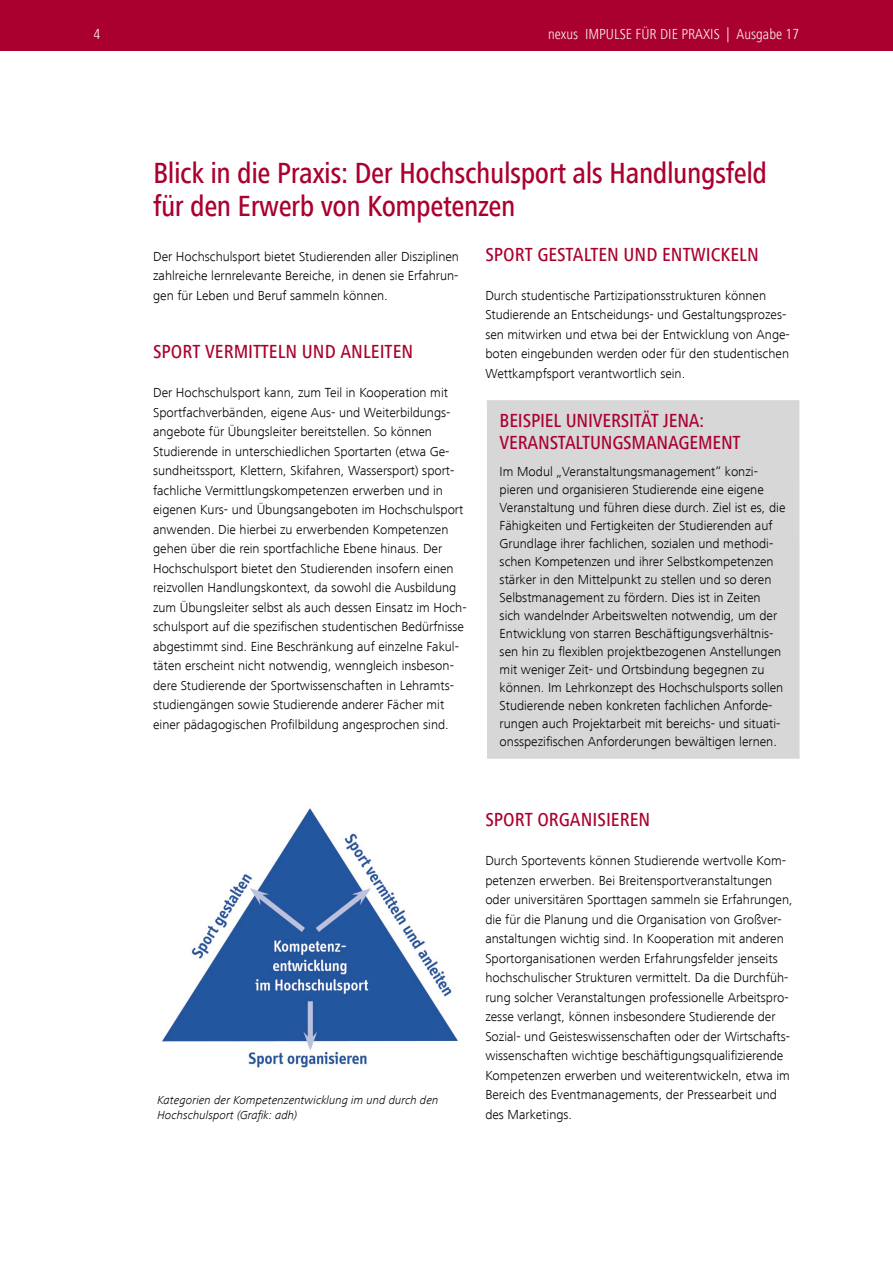
<style>
.page{position:relative;width:893px;height:1263px;background:#fff}
.page>*{position:absolute;margin:0;border:0;box-sizing:border-box;transform-origin:0 0}
.Head_2{font:500 condensed 30px/33px "Frutiger Next LT";letter-spacing:-.015em;color:#aa002f}
.Head_3{font:500 condensed 19.5px "Frutiger Next LT";color:#aa002f}
.Head_Kasten{font:500 condensed 19.5px/22.5px "Frutiger Next LT";letter-spacing:-.01em;color:#aa002f}
.t1{font:300 condensed 15px "Frutiger Next LT";color:#fff}
.Copy{font:300 13.5px/19.5px "Frutiger Next LT";color:#000}
.Head_Kasten-2{font:300 13.5px/18px "Frutiger Next LT";color:#000}
.Legende{font:italic 300 12px/15px "Frutiger Next LT";color:#000}
</style>
<div class="page">
<div style="left:0;top:0;width:893px;height:51px;background:#aa002f"></div>
<img style="left:162px;top:808px;width:296px;height:260px">
<div style="left:487px;top:400px;width:313px;height:359px;background:#d7d7d7"></div>
<p class="t1" style="left:94px;top:26px;width:8px">4</p>
<p class="t1" style="left:548px;top:26px;width:253px">nexus IMPULSE FÜR DIE PRAXIS | Ausgabe 17</p>
<p class="Head_2" style="left:153px;top:156px;width:616px">Blick in die Praxis: Der Hochschulsport als Handlungsfeld für den Erwerb von Kompetenzen</p>
<p class="Copy" style="left:153px;top:246px;width:307px;text-align:justify">Der Hochschulsport bietet Studierenden aller Disziplinen zahlreiche lernrelevante Bereiche, in denen sie Erfahrun&shy;gen für Leben und Beruf sammeln können.</p>
<p class="Head_3" style="left:485px;top:243px;width:275px">SPORT GESTALTEN UND ENTWICKELN</p>
<p class="Copy" style="left:485px;top:285px;width:306px">Durch studentische Partizipationsstrukturen können Studierende an Entscheidungs- und Gestaltungsprozes&shy;sen mitwirken und etwa bei der Entwicklung von Ange&shy;boten eingebunden werden oder für den studentischen Wettkampfsport verantwortlich sein.</p>
<p class="Head_3" style="left:153px;top:341px;width:262px">SPORT VERMITTELN UND ANLEITEN</p>
<p class="Copy" style="left:153px;top:383px;width:315px">Der Hochschulsport kann, zum Teil in Kooperation mit Sportfachverbänden, eigene Aus- und Weiterbildungs&shy;angebote für Übungsleiter bereitstellen. So können Studierende in unterschiedlichen Sportarten (etwa Ge&shy;sundheitssport, Klettern, Skifahren, Wassersport) sport&shy;fachliche Vermittlungskompetenzen erwerben und in eigenen Kurs- und Übungsangeboten im Hochschulsport anwenden. Die hierbei zu erwerbenden Kompetenzen gehen über die rein sportfachliche Ebene hinaus. Der Hochschulsport bietet den Studierenden insofern einen reizvollen Handlungskontext, da sowohl die Ausbildung zum Übungsleiter selbst als auch dessen Einsatz im Hoch&shy;schulsport auf die spezifischen studentischen Bedürfnisse abgestimmt sind. Eine Beschränkung auf einzelne Fakul&shy;täten erscheint nicht notwendig, wenngleich insbeson&shy;dere Studierende der Sportwissenschaften in Lehramts&shy;studiengängen sowie Studierende anderer Fächer mit einer pädagogischen Profilbildung angesprochen sind.</p>
<p class="Head_Kasten" style="left:500px;top:409px;width:243px">BEISPIEL UNIVERSITÄT JENA:<br>VERANSTALTUNGSMANAGEMENT</p>
<p class="Head_Kasten-2" style="left:500px;top:462px;width:287px">Im Modul „Veranstaltungsmanagement“ konzi&shy;pieren und organisieren Studierende eine eigene Veranstaltung und führen diese durch. Ziel ist es, die Fähigkeiten und Fertigkeiten der Studierenden auf Grundlage ihrer fachlichen, sozialen und methodi&shy;schen Kompetenzen und ihrer Selbstkompetenzen stärker in den Mittelpunkt zu stellen und so deren Selbstmanagement zu fördern. Dies ist in Zeiten<br>sich wandelnder Arbeitswelten notwendig, um der Entwicklung von starren Beschäftigungsverhältnis&shy;sen hin zu flexiblen projektbezogenen Anstellungen mit weniger Zeit- und Ortsbindung begegnen zu können. Im Lehrkonzept des Hochschulsports sollen Studierende neben konkreten fachlichen Anforde&shy;rungen auch Projektarbeit mit bereichs- und situati&shy;onsspezifischen Anforderungen bewältigen lernen.</p>
<p class="Legende" style="left:157px;top:1092px;width:283px">Kategorien der Kompetenzentwicklung im und durch den<br>Hochschulsport (Grafik: adh)</p>
<p class="Head_3" style="left:485px;top:809px;width:166px">SPORT ORGANISIEREN</p>
<p class="Copy" style="left:485px;top:851px;width:309px">Durch Sportevents können Studierende wertvolle Kom&shy;petenzen erwerben. Bei Breitensportveranstaltungen oder universitären Sporttagen sammeln sie Erfahrungen, die für die Planung und die Organisation von Großver&shy;anstaltungen wichtig sind. In Kooperation mit anderen Sportorganisationen werden Erfahrungsfelder jenseits hochschulischer Strukturen vermittelt. Da die Durchfüh&shy;rung solcher Veranstaltungen professionelle Arbeitspro&shy;zesse verlangt, können insbesondere Studierende der Sozial- und Geisteswissenschaften oder der Wirtschafts&shy;wissenschaften wichtige beschäftigungsqualifizierende Kompetenzen erwerben und weiterentwickeln, etwa im Bereich des Eventmanagements, der Pressearbeit und des Marketings.</p>
</div>
